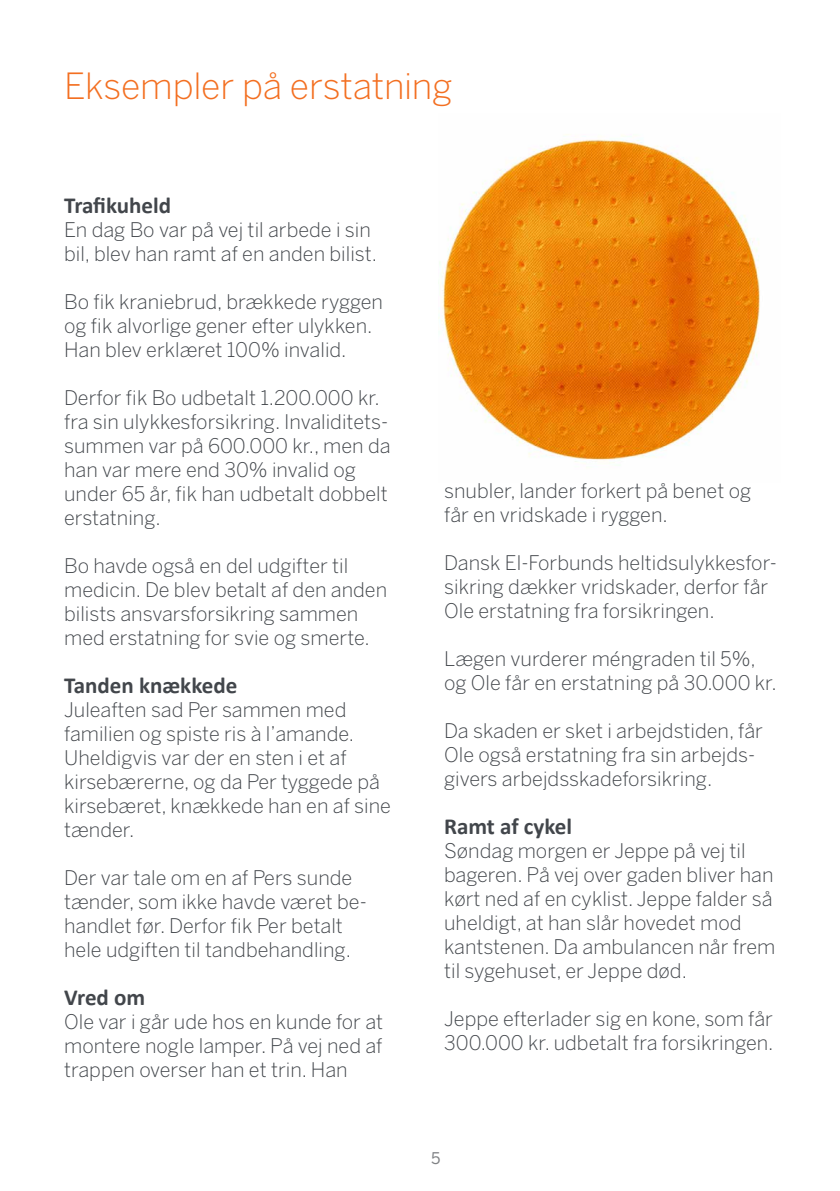
<style>
.page{position:relative;width:840px;height:1191px;background:#fff}
.page>*{position:absolute;margin:0;border:0;box-sizing:border-box;transform-origin:0 0}
.t1{font:300 35.8px "Benton Sans";letter-spacing:-.01em;color:#f36f21}
.t2{font:700 23px "Calibri";color:#42464b}
.t3{font:300 20px/24px "Benton Sans";color:#42464b}
.t4{font:16px "Benton Sans";color:#808285}
</style>
<div class="page">
<img style="left:438px;top:134px;width:322px;height:329px">
<h1 class="t1" style="left:64px;top:65px;width:389px">Eksempler på erstatning</h1>
<p class="t2" style="left:64px;top:189px;width:108px">Trafikuheld</p>
<p class="t3" style="left:64px;top:217px;width:314px">En dag Bo var på vej til arbede i sin bil, blev han ramt af en anden bilist.</p>
<p class="t3" style="left:64px;top:289px;width:320px">Bo fik kraniebrud, brækkede ryggen og fik alvorlige gener efter ulykken.<br>Han blev erklæret 100% invalid.</p>
<p class="t3" style="left:64px;top:385px;width:328px">Derfor fik Bo udbetalt 1.200.000 kr. fra sin ulykkesforsikring. Invaliditets&shy;summen var på 600.000 kr., men da han var mere end 30% invalid og under 65 år, fik han udbetalt dobbelt erstatning.</p>
<p class="t3" style="left:64px;top:553px;width:324px">Bo havde også en del udgifter til medicin. De blev betalt af den anden bilists ansvarsforsikring sammen med erstatning for svie og smerte.</p>
<p class="t2" style="left:64px;top:669px;width:174px">Tanden knækkede</p>
<p class="t3" style="left:64px;top:697px;width:328px">Juleaften sad Per sammen med familien og spiste ris à l’amande.<br>Uheldigvis var der en sten i et af kirsebærerne, og da Per tyggede på kirsebæret, knækkede han en af sine tænder.</p>
<p class="t3" style="left:64px;top:865px;width:304px">Der var tale om en af Pers sunde tænder, som ikke havde været be&shy;handlet før. Derfor fik Per betalt hele udgiften til tandbehandling.</p>
<p class="t2" style="left:64px;top:981px;width:83px">Vred om</p>
<p class="t3" style="left:64px;top:1009px;width:320px;text-align:justify">Ole var i går ude hos en kunde for at montere nogle lamper. På vej ned af trappen overser han et trin. Han</p>
<p class="t3" style="left:444px;top:478px;width:308px">snubler, lander forkert på benet og får en vridskade i ryggen.</p>
<p class="t3" style="left:444px;top:550px;width:334px">Dansk El-Forbunds heltidsulykkesfor&shy;sikring dækker vridskader, derfor får<br>Ole erstatning fra forsikringen.</p>
<p class="t3" style="left:444px;top:646px;width:334px">Lægen vurderer méngraden til 5%, og Ole får en erstatning på 30.000 kr.</p>
<p class="t3" style="left:444px;top:718px;width:320px">Da skaden er sket i arbejdstiden, får<br>Ole også erstatning fra sin arbejds&shy;givers arbejdsskadeforsikring.</p>
<p class="t2" style="left:444px;top:810px;width:129px">Ramt af cykel</p>
<p class="t3" style="left:444px;top:838px;width:332px">Søndag morgen er Jeppe på vej til bageren. På vej over gaden bliver han kørt ned af en cyklist. Jeppe falder så uheldigt, at han slår hovedet mod kantstenen. Da ambulancen når frem til sygehuset, er Jeppe død.</p>
<p class="t3" style="left:444px;top:1006px;width:331px">Jeppe efterlader sig en kone, som får<br>300.000 kr. udbetalt fra forsikringen.</p>
<p class="t4" style="left:431px;top:1148px;width:11px">5</p>
</div>
